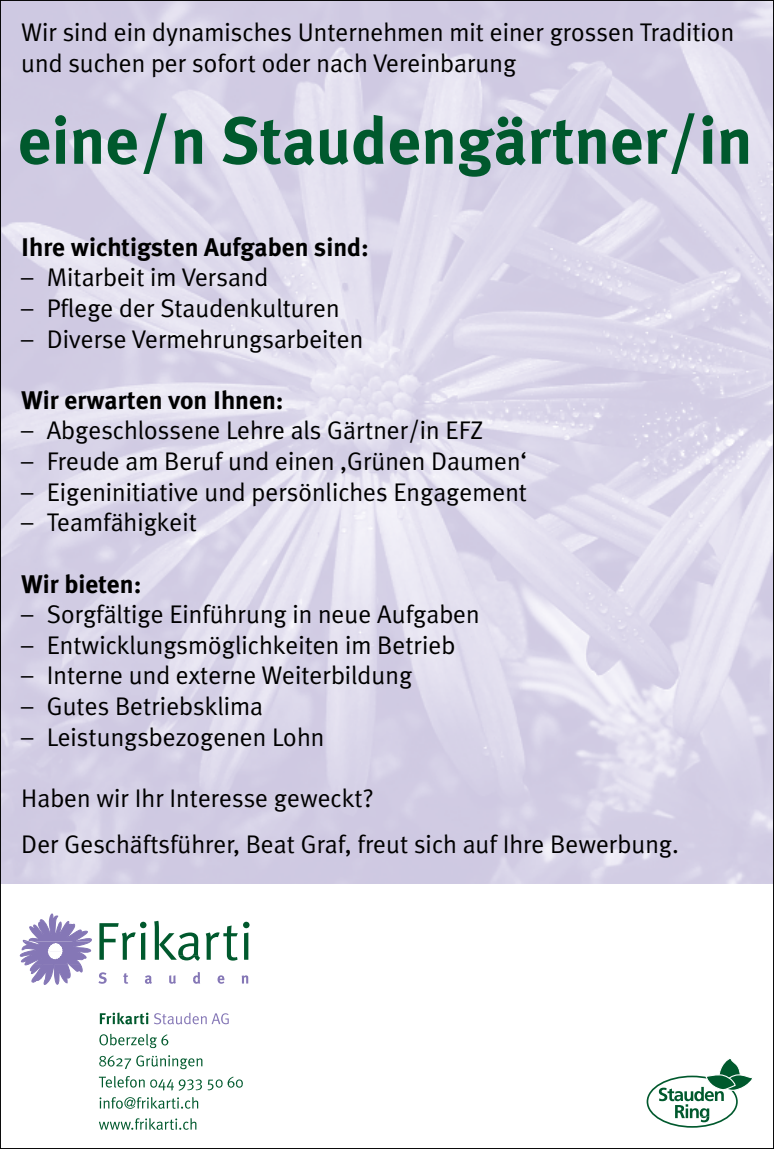
<style>
.page{position:relative;width:774px;height:1149px;background:#fff}
.page>*{position:absolute;margin:0;border:0;box-sizing:border-box;transform-origin:0 0}
.t1{font:700 66px "Meta Plus";color:#00592d}
.t2{font:25.5px/30.6px "Meta Plus Normal";color:#000}
.t3{font:700 25.5px "Meta Plus";color:#000}
</style>
<div class="page">
<img style="left:2px;top:2px;width:770px;height:881px">
<svg style="left:99px;top:1118px;width:97px;height:11px"></svg>
<svg style="left:100px;top:1097px;width:98px;height:11px"></svg>
<svg style="left:99px;top:1076px;width:103px;height:14px"></svg>
<svg style="left:208px;top:1076px;width:35px;height:13px"></svg>
<svg style="left:99px;top:1055px;width:103px;height:13px"></svg>
<svg style="left:99px;top:1033px;width:69px;height:14px"></svg>
<svg style="left:100px;top:1012px;width:48px;height:12px"></svg>
<svg style="left:154px;top:1012px;width:75px;height:12px"></svg>
<svg style="left:206px;top:925px;width:32px;height:35px"></svg>
<svg style="left:244px;top:932px;width:4px;height:27px"></svg>
<svg style="left:243px;top:921px;width:7px;height:6px"></svg>
<svg style="left:217px;top:975px;width:7px;height:8px"></svg>
<svg style="left:242px;top:975px;width:6px;height:8px"></svg>
<svg style="left:20px;top:913px;width:180px;height:72px"></svg>
<div style="left:645px;top:1074px;width:94px;height:54px;border:4px solid #fff;border-radius:50%"></div>
<svg style="left:647px;top:1076px;width:90px;height:50px"></svg>
<div style="left:647px;top:1075px;width:91px;height:52px;border:2px solid #00592d;border-radius:50%"></div>
<svg style="left:659px;top:1059px;width:93px;height:62px"></svg>
<p class="t2" style="left:21px;top:17px;width:714px">Wir sind ein dynamisches Unternehmen mit einer grossen Tradition und suchen per sofort oder nach Vereinbarung</p>
<h1 class="t1" style="left:18px;top:103px;width:736px">eine/n Staudengärtner/in</h1>
<p class="t3" style="left:21px;top:232px;width:349px">Ihre wichtigsten Aufgaben sind:</p>
<p class="t2" style="left:21px;top:262px;width:249px">– Mitarbeit im Versand</p>
<p class="t2" style="left:21px;top:292px;width:320px">– Pflege der Staudenkulturen</p>
<p class="t2" style="left:21px;top:323px;width:343px">– Diverse Vermehrungsarbeiten</p>
<p class="t3" style="left:21px;top:385px;width:264px">Wir erwarten von Ihnen:</p>
<p class="t2" style="left:21px;top:415px;width:463px">– Abgeschlossene Lehre als Gärtner/in EFZ</p>
<p class="t2" style="left:21px;top:445px;width:507px">– Freude am Beruf und einen ‚Grünen Daumen‘</p>
<p class="t2" style="left:21px;top:476px;width:507px">– Eigeninitiative und persönliches Engagement</p>
<p class="t2" style="left:21px;top:506px;width:177px">– Teamfähigkeit</p>
<p class="t3" style="left:21px;top:568px;width:122px">Wir bieten:</p>
<p class="t2" style="left:21px;top:598px;width:460px">– Sorgfältige Einführung in neue Aufgaben</p>
<p class="t2" style="left:21px;top:629px;width:435px">– Entwicklungsmöglichkeiten im Betrieb</p>
<p class="t2" style="left:21px;top:659px;width:392px">– Interne und externe Weiterbildung</p>
<p class="t2" style="left:21px;top:690px;width:243px">– Gutes Betriebsklima</p>
<p class="t2" style="left:21px;top:721px;width:304px">– Leistungsbezogenen Lohn</p>
<p class="t2" style="left:21px;top:774px;width:659px;line-height:45.9px">Haben wir Ihr Interesse geweckt?<br>Der Geschäftsführer, Beat Graf, freut sich auf Ihre Bewerbung.</p>
</div>
